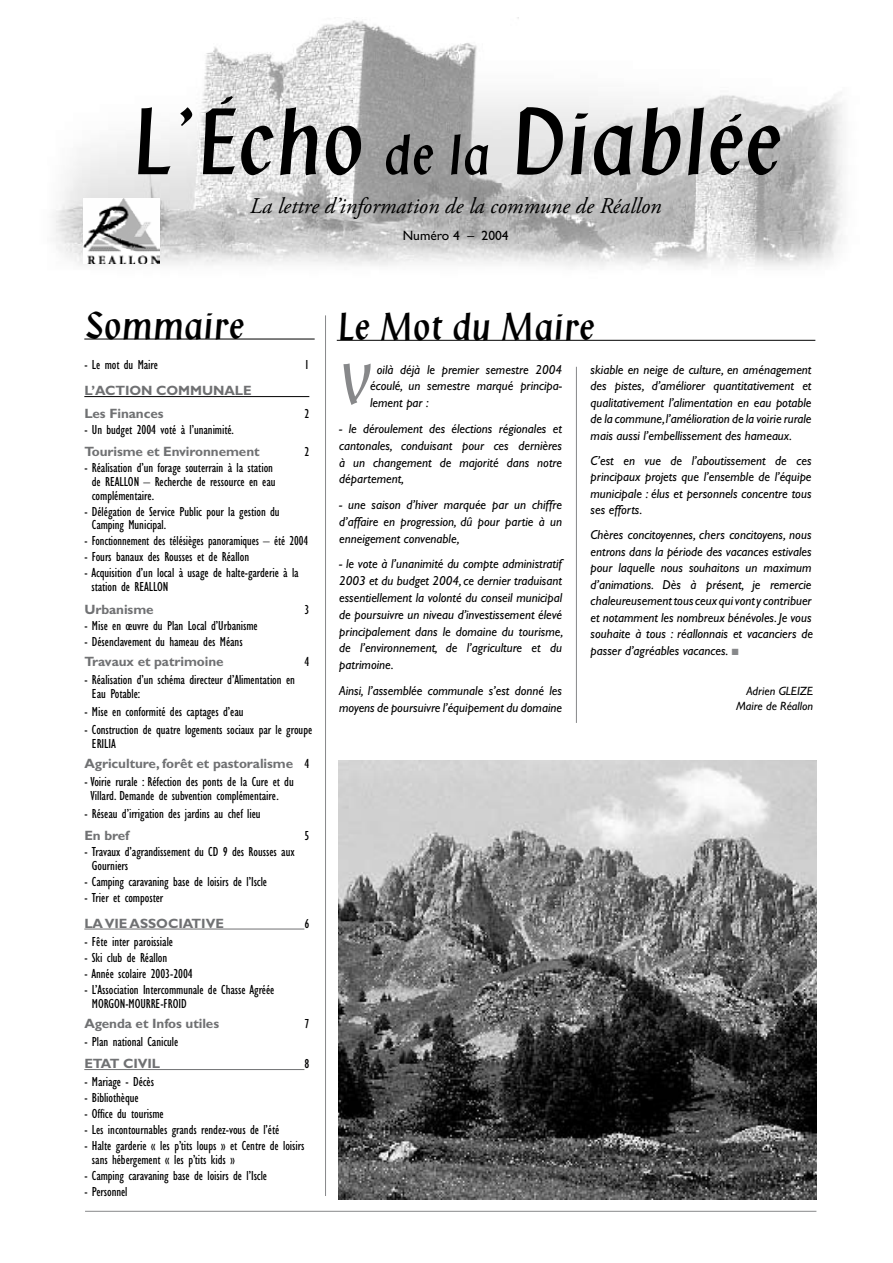
<style>
.page{position:relative;width:893px;height:1263px;background:#fff}
.page>*{position:absolute;margin:0;border:0;box-sizing:border-box;transform-origin:0 0}
.t1{font:90px "Klang";color:#000}
.t2{font:53.85px "Klang";color:#87888a}
.t3{font:37.5px "Klang";color:#000}
.t4{font:italic 22.5px "Adobe Garamond Pro";color:#000}
.t5{font:condensed 13.5px/13.8px "Gill Sans";letter-spacing:-.005em;color:#000}
.t6{font:700 13.5px/22.4px "Gill Sans";letter-spacing:-.005em;color:#707173}
.t7{font:13.5px "Gill Sans";color:#000}
.t8{font:italic 13.05px/17px "Gill Sans";color:#000;text-align:justify}
.t9{font:italic 12px/15px "Gill Sans";color:#000;text-align:right}
.s1{font-size:54px}
.s2{color:#87888a}
.s3{font-weight:400;font-stretch:condensed;color:#000}
</style>
<div class="page">
<img style="left:53px;top:17px;width:790px;height:251px">
<img style="left:83px;top:199px;width:77px;height:65px">
<hr style="left:325px;top:315px;width:1px;height:881px;background:#87888a">
<hr style="left:337px;top:340px;width:478px;height:1px;background:#000">
<hr style="left:85px;top:1211px;width:731px;height:1px;background:#87888a">
<hr style="left:576px;top:367px;width:1px;height:356px;background:#87888a">
<hr style="left:84px;top:339px;width:231px;height:1px;background:#000">
<hr style="left:84px;top:396px;width:225px;height:1px;background:#000">
<hr style="left:84px;top:929px;width:220px;height:1px;background:#707173">
<hr style="left:84px;top:1069px;width:220px;height:1px;background:#707173">
<img style="left:338px;top:760px;width:478px;height:439px">
<h1 class="t1" style="left:129px;top:92px;width:654px">L’Écho <span class="s1">de la</span> Diablée</h1>
<h3 class="t4" style="left:250px;top:193px;width:413px">La lettre d’information de la commune de Réallon</h3>
<p class="t7" style="left:403px;top:228px;width:107px">Numéro 4 – 2004</p>
<h3 class="t3" style="left:84px;top:304px;width:162px">Sommaire</h3>
<h3 class="t3" style="left:337px;top:306px;width:259px">Le Mot du Maire</h3>
<p class="t5" style="left:84px;top:358px;width:75px">- Le mot du Maire</p>
<p class="t5" style="left:304px;top:358px;width:6px">1</p>
<p class="t6" style="left:84px;top:379px;width:169px">L’action communale<br>Les Finances</p>
<h2 class="t2" style="left:339px;top:354px;width:33px">V</h2>
<p class="t8" style="left:370px;top:361px;width:193px;text-indent:7px">oilà déjà le premier semestre 2004 écoulé, un semestre marqué principa&shy;lement par :</p>
<p class="t8" style="left:339px;top:420px;width:224px">- le déroulement des élections régionales et cantonales, conduisant pour ces dernières à un changement de majorité dans notre département,</p>
<p class="t8" style="left:339px;top:496px;width:224px">- une saison d’hiver marquée par un chiffre d’affaire en progression, dû pour partie à un enneigement convenable,</p>
<p class="t8" style="left:339px;top:555px;width:226px">- le vote à l’unanimité du compte administratif 2003 et du budget 2004, ce dernier traduisant essentiellement la volonté du conseil municipal de poursuivre un niveau d’investissement élevé principalement dans le domaine du tourisme, de l’environnement, de l’agriculture et du patrimoine.</p>
<p class="t8" style="left:339px;top:682px;width:224px">Ainsi, l’assemblée communale s’est donné les moyens de poursuivre l’équipement du domaine</p>
<p class="t8" style="left:591px;top:361px;width:222px;line-height:16.5px">skiable en neige de culture, en aménagement des pistes, d’améliorer quantitativement et qualitativement l’alimentation en eau potable de la commune, l’amélioration de la voirie rurale mais aussi l’embellissement des hameaux.</p>
<p class="t8" style="left:591px;top:452px;width:222px;line-height:16.5px">C’est en vue de l’aboutissement de ces principaux projets que l’ensemble de l’équipe municipale : élus et personnels concentre tous ses efforts.</p>
<p class="t8" style="left:591px;top:526px;width:224px;line-height:16.5px">Chères concitoyennes, chers concitoyens, nous entrons dans la période des vacances estivales pour laquelle nous souhaitons un maximum d’animations. Dès à présent, je remercie chaleureusement tous ceux qui vont y contribuer et notamment les nombreux bénévoles. Je vous souhaite à tous : réallonnais et vacanciers de passer d’agréables vacances. <span class="s2">■</span></p>
<p class="t9" style="left:736px;top:684px;width:78px">Adrien GLEIZE<br>Maire de Réallon</p>
<p class="t5" style="left:304px;top:407px;width:6px">2</p>
<p class="t5" style="left:84px;top:422px;width:151px">- Un budget 2004 voté à l’unanimité.</p>
<p class="t6" style="left:84px;top:440px;width:177px">Tourisme et Environnement</p>
<p class="t5" style="left:304px;top:445px;width:6px">2</p>
<p class="t5" style="left:92px;top:461px;width:185px;text-indent:-8px">- Réalisation d’un forage souterrain à la station de REALLON – Recherche de ressource en eau complémentaire.</p>
<p class="t5" style="left:92px;top:504px;width:189px;text-indent:-8px">- Délégation de Service Public pour la gestion du<br>Camping Municipal.</p>
<p class="t5" style="left:84px;top:534px;width:225px">- Fonctionnement des télésièges panoramiques – été 2004</p>
<p class="t5" style="left:84px;top:550px;width:166px">- Fours banaux des Rousses et de Réallon</p>
<p class="t5" style="left:91px;top:566px;width:209px;text-indent:-7px">- Acquisition d’un local à usage de halte-garderie à la station de REALLON</p>
<p class="t6" style="left:84px;top:598px;width:71px">Urbanisme</p>
<p class="t5" style="left:304px;top:602px;width:6px">3</p>
<p class="t5" style="left:84px;top:618px;width:175px">- Mise en œuvre du Plan Local d’Urbanisme</p>
<p class="t5" style="left:84px;top:634px;width:160px">- Désenclavement du hameau des Méans</p>
<p class="t6" style="left:84px;top:650px;width:141px">Travaux et patrimoine</p>
<p class="t5" style="left:304px;top:655px;width:6px">4</p>
<p class="t5" style="left:92px;top:673px;width:205px;text-indent:-8px">- Réalisation d’un schéma directeur d’Alimentation en<br>Eau Potable:</p>
<p class="t5" style="left:84px;top:705px;width:161px">- Mise en conformité des captages d’eau</p>
<p class="t5" style="left:92px;top:723px;width:222px;text-indent:-8px">- Construction de quatre logements sociaux par le groupe<br>ERILIA</p>
<p class="t6" style="left:84px;top:752px;width:227px">Agriculture, forêt et pastoralisme <span class="s3">4</span></p>
<p class="t5" style="left:91px;top:775px;width:205px;text-indent:-6px">- Voirie rurale : Réfection des ponts de la Cure et du<br>Villard. Demande de subvention complémentaire.</p>
<p class="t5" style="left:84px;top:807px;width:178px">- Réseau d’irrigation des jardins au chef lieu</p>
<p class="t6" style="left:84px;top:824px;width:46px">En bref</p>
<p class="t5" style="left:304px;top:829px;width:6px">5</p>
<p class="t5" style="left:92px;top:845px;width:204px;text-indent:-8px">- Travaux d’agrandissement du CD 9 des Rousses aux<br>Gourniers</p>
<p class="t5" style="left:84px;top:875px;width:184px">- Camping caravaning base de loisirs de l’Iscle</p>
<p class="t5" style="left:84px;top:891px;width:80px">- Trier et composter</p>
<p class="t6" style="left:84px;top:912px;width:141px">La vie associative</p>
<p class="t5" style="left:304px;top:917px;width:6px">6</p>
<p class="t5" style="left:84px;top:935px;width:90px">- Fête inter paroissiale</p>
<p class="t5" style="left:84px;top:951px;width:84px">- Ski club de Réallon</p>
<p class="t5" style="left:84px;top:967px;width:110px">- Année scolaire 2003-2004</p>
<p class="t5" style="left:92px;top:983px;width:184px;text-indent:-8px">- L’Association Intercommunale de Chasse Agréée<br>MORGON-MOURRE-FROID</p>
<p class="t6" style="left:84px;top:1012px;width:136px">Agenda et I nfos utiles</p>
<p class="t5" style="left:304px;top:1017px;width:6px">7</p>
<p class="t5" style="left:84px;top:1035px;width:95px">- Plan national Canicule</p>
<p class="t6" style="left:84px;top:1052px;width:10px">ETAT</p>
<p class="t6" style="left:123px;top:1052px;width:8px">CIVI</p>
<p class="t6" style="left:152px;top:1052px;width:10px">L</p>
<p class="t5" style="left:304px;top:1057px;width:6px">8</p>
<p class="t5" style="left:84px;top:1075px;width:71px">- Mariage - Décès</p>
<p class="t5" style="left:84px;top:1091px;width:56px">- Bibliothèque</p>
<p class="t5" style="left:84px;top:1107px;width:81px">- Office du tourisme</p>
<p class="t5" style="left:84px;top:1123px;width:196px">- Les incontournables grands rendez-vous de l’été</p>
<p class="t5" style="left:92px;top:1139px;width:214px;text-indent:-8px">- Halte garderie « les p’tits loups » et Centre de loisirs sans hébergement « les p’tits kids »</p>
<p class="t5" style="left:84px;top:1169px;width:184px">- Camping caravaning base de loisirs de l’Iscle</p>
<p class="t5" style="left:84px;top:1185px;width:45px">- Personnel</p>
</div>
